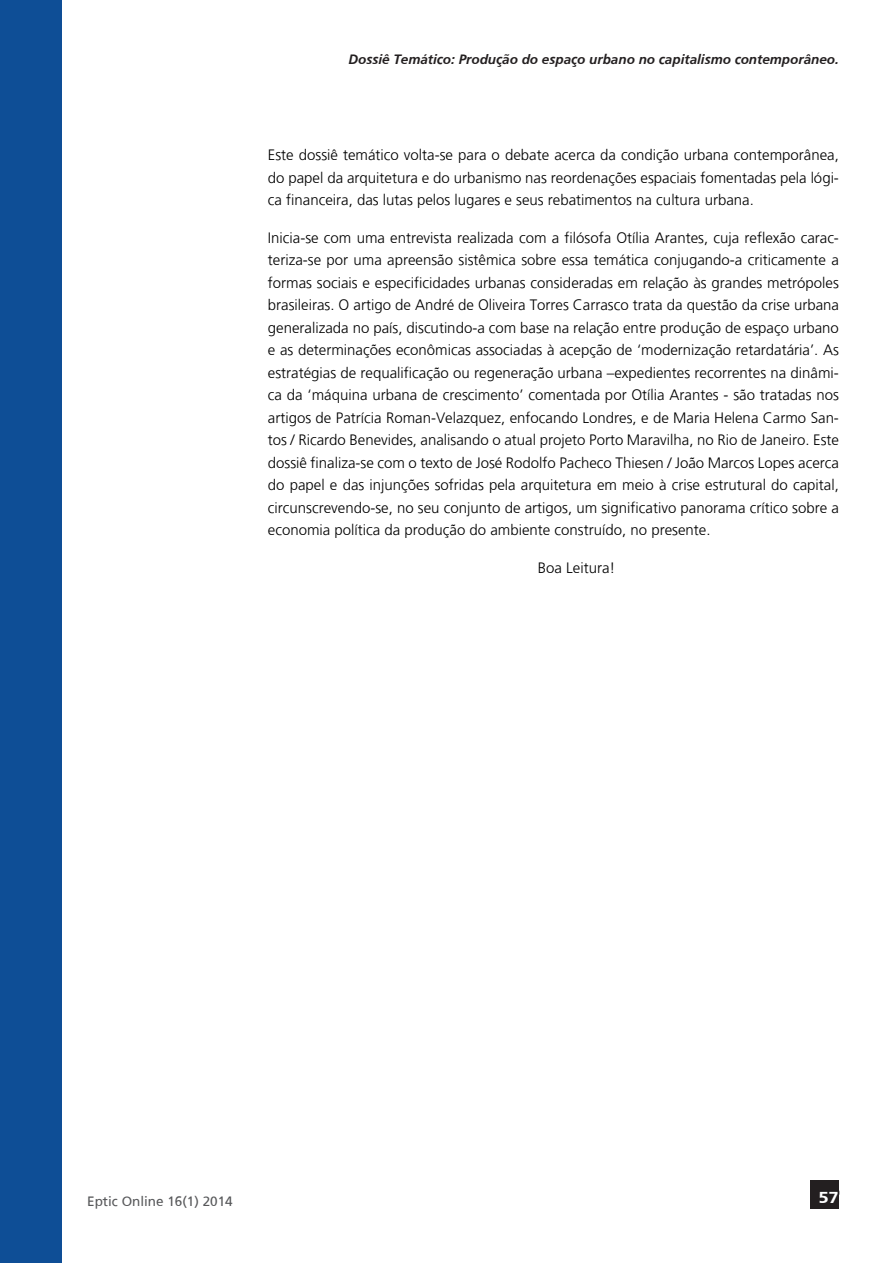
<style>
.page{position:relative;width:893px;height:1263px;background:#fff}
.page>*{position:absolute;margin:0;border:0;box-sizing:border-box;transform-origin:0 0}
.t1{font:800 16.5px "Frutiger";color:#fff}
.rev_artigo{font:300 15px/22.5px "Frutiger";color:#000;text-align:justify}
.rev_cabeçalho{font:italic 700 13.5px "Frutiger";color:#231f20}
.rodapé_1{font:13.5px "Frutiger";color:#57585a}
</style>
<div class="page">
<div style="left:811px;top:1180px;width:28px;height:29px;background:#231f20"></div>
<div style="left:0;top:0;width:62px;height:1263px;background:#0e4e96"></div>
<p class="rev_cabeçalho" style="left:348px;top:52px;width:492px">Dossiê Temático: Produção do espaço urbano no capitalismo contemporâneo.</p>
<p class="rev_artigo" style="left:268px;top:144px;width:573px">Este dossiê temático volta-se para o debate acerca da condição urbana contemporânea, do papel da arquitetura e do urbanismo nas reordenações espaciais fomentadas pela lógi&shy;ca financeira, das lutas pelos lugares e seus rebatimentos na cultura urbana.</p>
<p class="rev_artigo" style="left:268px;top:226px;width:573px">Inicia-se com uma entrevista realizada com a filósofa Otília Arantes, cuja reflexão carac&shy;teriza-se por uma apreensão sistêmica sobre essa temática conjugando-a criticamente a formas sociais e especificidades urbanas consideradas em relação às grandes metrópoles brasileiras. O artigo de André de Oliveira Torres Carrasco trata da questão da crise urbana generalizada no país, discutindo-a com base na relação entre produção de espaço urbano e as determinações econômicas associadas à acepção de ‘modernização retardatária’. As estratégias de requalificação ou regeneração urbana –expedientes recorrentes na dinâmi&shy;ca da ‘máquina urbana de crescimento’ comentada por Otília Arantes - são tratadas nos artigos de Patrícia Roman-Velazquez, enfocando Londres, e de Maria Helena Carmo San&shy;tos / Ricardo Benevides, analisando o atual projeto Porto Maravilha, no Rio de Janeiro. Este dossiê finaliza-se com o texto de José Rodolfo Pacheco Thiesen / João Marcos Lopes acerca do papel e das injunções sofridas pela arquitetura em meio à crise estrutural do capital, circunscrevendo-se, no seu conjunto de artigos, um significativo panorama crítico sobre a economia política da produção do ambiente construído, no presente.</p>
<p class="rev_artigo" style="left:538px;top:556px;width:79px">Boa Leitura!</p>
<p class="rodapé_1" style="left:87px;top:1193px;width:147px">Eptic Online 16(1) 2014</p>
<p class="t1" style="left:818px;top:1188px;width:22px">57</p>
</div>
